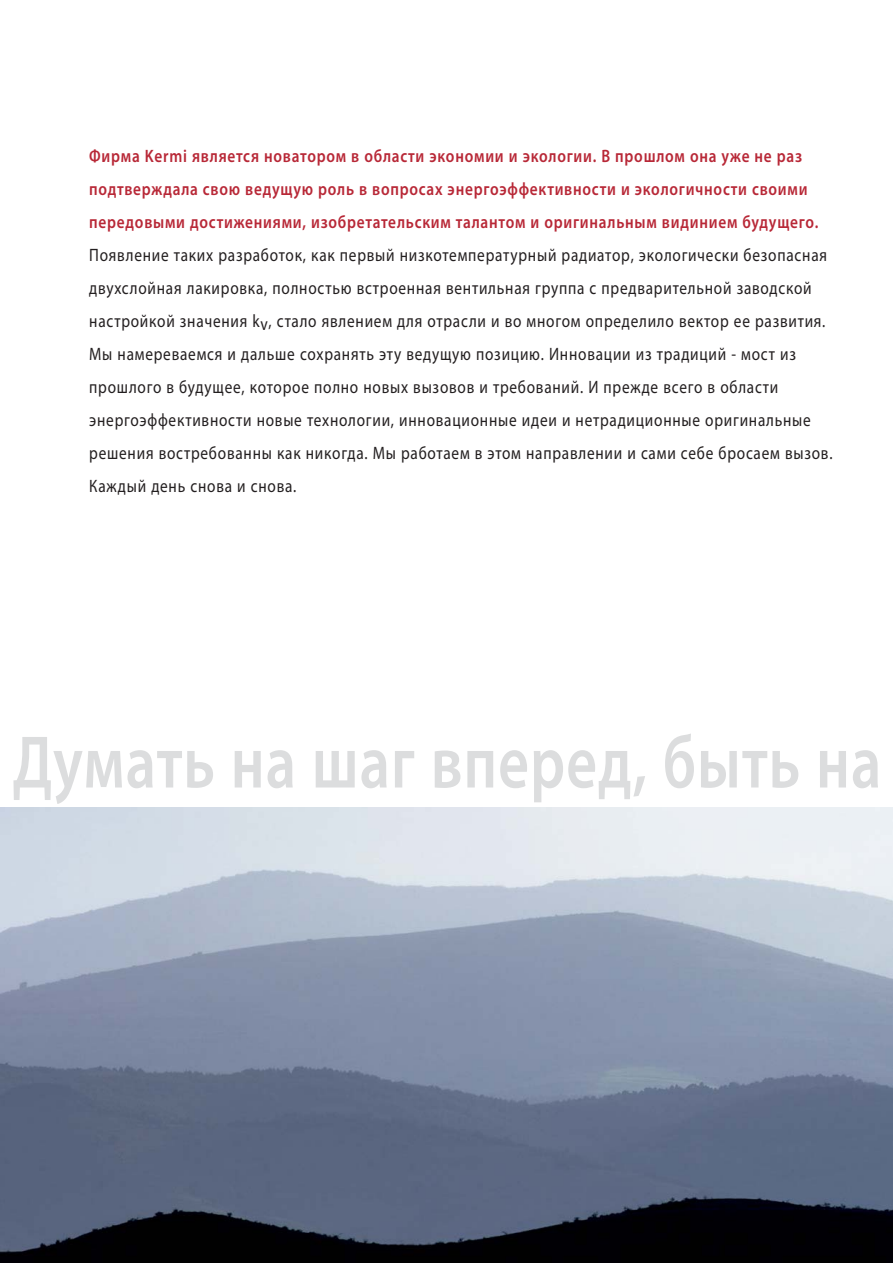
<style>
.page{position:relative;width:893px;height:1263px;background:#fff}
.page>*{position:absolute;margin:0;border:0;box-sizing:border-box;transform-origin:0 0}
.t1{font:600 75px "Myriad Pro";letter-spacing:.015em;color:#dcddde;scale:.8 1}
.t2{font:18px/33px "Myriad Pro";letter-spacing:.05em;color:#231f20;scale:.85 1}
.t3{font:600 18px/33px "Myriad Pro";letter-spacing:.05em;color:#b82837;scale:.85 1}
</style>
<div class="page">
<img style="left:0;top:808px;width:893px;height:455px">
<p class="t3" style="left:89px;top:140px;width:859px">Фирма Kermi является новатором в области экономии и экологии. В прошлом она уже не раз подтверждала свою ведущую роль в вопросах энергоэффективности и экологичности своими передовыми достижениями, изобретательским талантом и оригинальным видинием будущего.</p>
<p class="t2" style="left:89px;top:240px;width:876px">Появление таких разработок, как первый низкотемпературный радиатор, экологически безопасная двухслойная лакировка, полностью встроенная вентильная группа с предварительной заводской настройкой значения kv, стало явлением для отрасли и во многом определило вектор ее развития.<br>Мы намереваемся и дальше сохранять эту ведущую позицию. Инновации из традиций - мост из прошлого в будущее, которое полно новых вызовов и требований. И прежде всего в области энергоэффективности новые технологии, инновационные идеи и нетрадиционные оригинальные решения востребованны как никогда. Мы работаем в этом направлении и сами себе бросаем вызов.<br>Каждый день снова и снова.</p>
<h1 class="t1" style="left:13px;top:725px;width:1087px">Думать на шаг вперед, быть на</h1>
</div>
